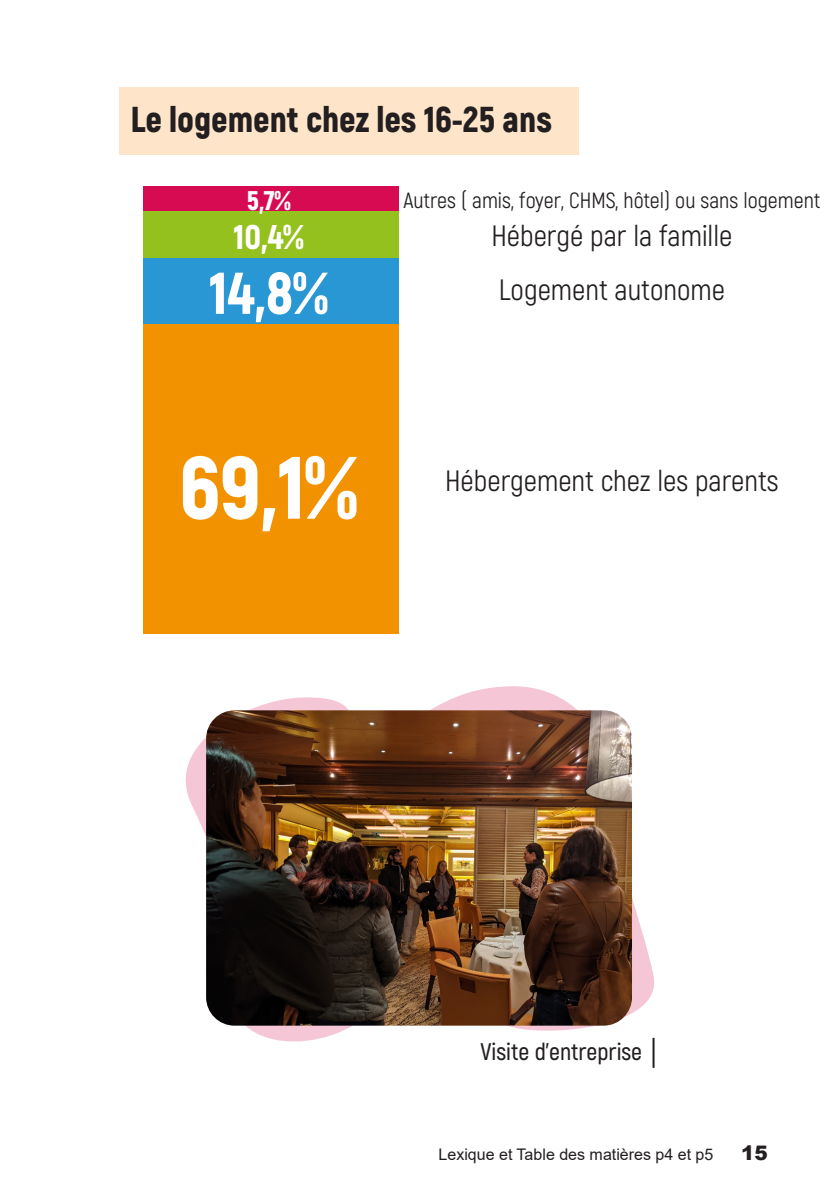
<style>
.page{position:relative;width:840px;height:1191px;background:#fff}
.page>*{position:absolute;margin:0;border:0;box-sizing:border-box;transform-origin:0 0}
.t1{font:900 88.2px "Akrobat";color:#fff}
.t2{font:900 58.8px "Akrobat";color:#fff}
.t3{font:900 36px "Akrobat";color:#231f20}
.t4{font:900 34.2px "Akrobat";color:#fff}
.t5{font:29.4px "Akrobat";color:#231f20}
.t6{font:900 27px "Akrobat";color:#fff}
.signature{font:600 24px "Akrobat";color:#231f20}
.t7{font:22px "Akrobat";color:#231f20}
.t8{font:900 20px "Arial";color:#231f20}
.t9{font:16px "Arial";color:#231f20}
</style>
<div class="page">
<svg style="left:185px;top:686px;width:470px;height:357px"></svg>
<div style="left:119px;top:87px;width:459px;height:68px;background:#fee5ca"></div>
<div style="left:143px;top:186px;width:255px;height:25px;background:#d60b51"></div>
<div style="left:143px;top:211px;width:255px;height:47px;background:#95c11e"></div>
<div style="left:143px;top:258px;width:255px;height:66px;background:#2897d4"></div>
<div style="left:143px;top:324px;width:255px;height:310px;background:#f39200"></div>
<img style="left:206px;top:710px;width:425px;height:315px">
<hr style="left:652px;top:1037px;width:2px;height:30px;background:#231f20">
<p class="t3" style="left:130px;top:96px;width:423px">Le logement chez les 16-25 ans</p>
<p class="t6" style="left:246px;top:183px;width:46px">5,7%</p>
<p class="t4" style="left:233px;top:214px;width:72px">10,4%</p>
<p class="t2" style="left:209px;top:255px;width:121px">14,8%</p>
<p class="t7" style="left:403px;top:187px;width:418px">Autres ( amis, foyer, CHMS, hôtel) ou sans logement</p>
<p class="t5" style="left:491px;top:218px;width:242px">Hébergé par la famille</p>
<p class="t5" style="left:498px;top:272px;width:228px">Logement autonome</p>
<p class="t1" style="left:179px;top:430px;width:181px">69,1%</p>
<p class="t5" style="left:445px;top:463px;width:335px">Hébergement chez les parents</p>
<p class="signature" style="left:480px;top:1037px;width:163px">Visite d’entreprise</p>
<p class="t9" style="left:438px;top:1143px;width:276px">Lexique et Table des matières p4 et p5</p>
<p class="t8" style="left:740px;top:1138px;width:28px">15</p>
</div>
